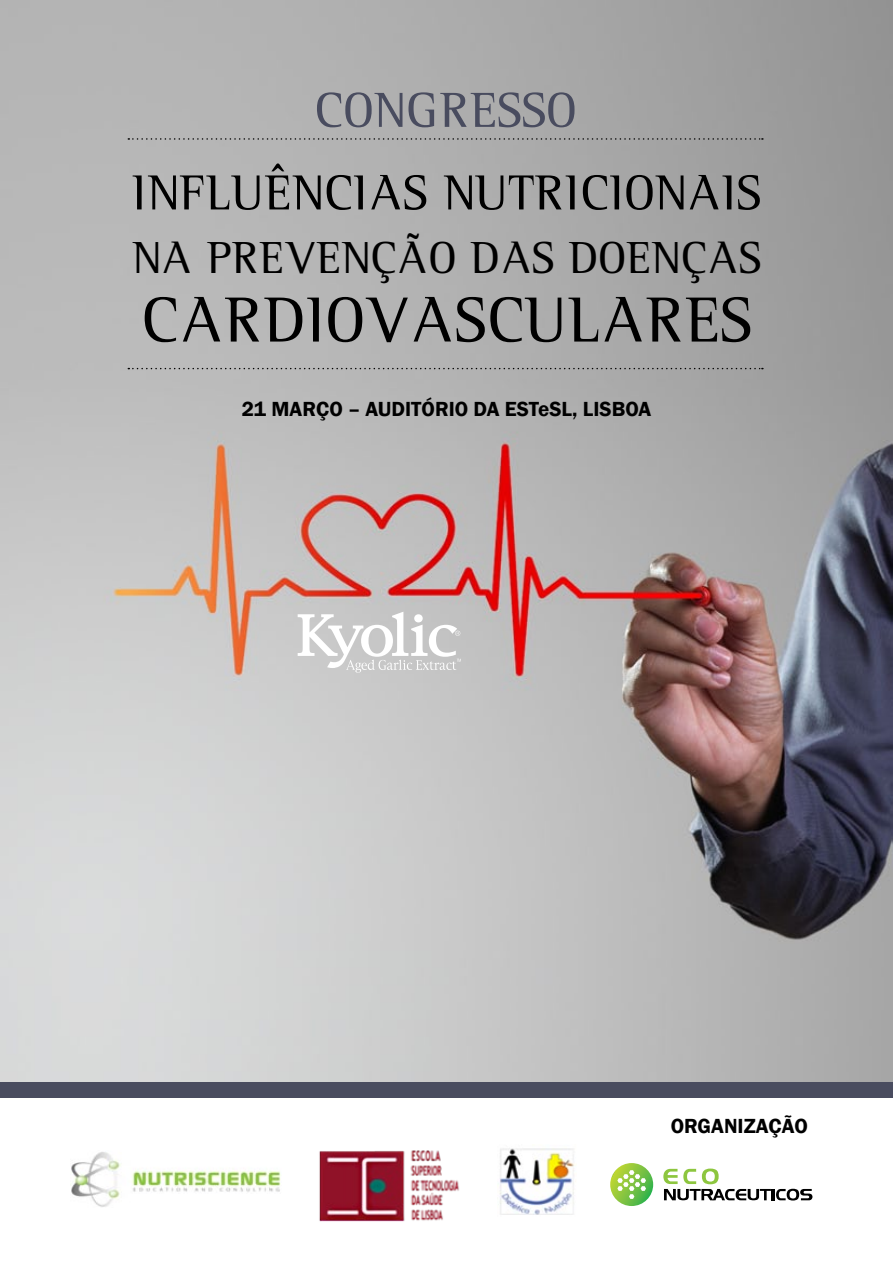
<style>
.page{position:relative;width:893px;height:1263px;background:#fff}
.page>*{position:absolute;margin:0;border:0;box-sizing:border-box;transform-origin:0 0}
.t1{font:66px "Leftist Mono Serif";color:#000}
.t2{font:51px "Leftist Mono Serif";color:#000}
.t3{font:51px "Leftist Mono Serif";color:#494c5f}
.t4{font:46.5px "Leftist Mono Serif";color:#000}
.t5{font:600 21px "Franklin Gothic";color:#000}
</style>
<div class="page">
<img style="left:0;top:0;width:893px;height:1082px">
<svg style="left:128px;top:368px;width:635px;height:1px"></svg>
<svg style="left:128px;top:138px;width:635px;height:2px"></svg>
<div style="left:0;top:1082px;width:893px;height:16px;background:#494c5f"></div>
<img style="left:499px;top:1148px;width:76px;height:67px">
<img style="left:70px;top:1152px;width:211px;height:55px">
<img style="left:319px;top:1150px;width:141px;height:72px">
<svg style="left:663px;top:1168px;width:149px;height:32px"></svg>
<svg style="left:610px;top:1163px;width:43px;height:43px"></svg>
<svg style="left:617px;top:1170px;width:29px;height:29px"></svg>
<svg style="left:298px;top:612px;width:163px;height:61px"></svg>
<h2 class="t3" style="left:314px;top:81px;width:154px">CONGRESSO</h2>
<h2 class="t2" style="left:132px;top:163px;width:631px">INFLUÊNCIAS NUTRICIONAIS</h2>
<h3 class="t4" style="left:132px;top:231px;width:631px">NA PREVENÇÃO DAS DOENÇAS</h3>
<h1 class="t1" style="left:141px;top:282px;width:613px">CARDIOVASCULARES</h1>
<p class="t5" style="left:242px;top:396px;width:411px">21 MARÇO – AUDITÓRIO DA ESTeSL, LISBOA</p>
<p class="t5" style="left:671px;top:1113px;width:139px">ORGANIZAÇÃO</p>
</div>
